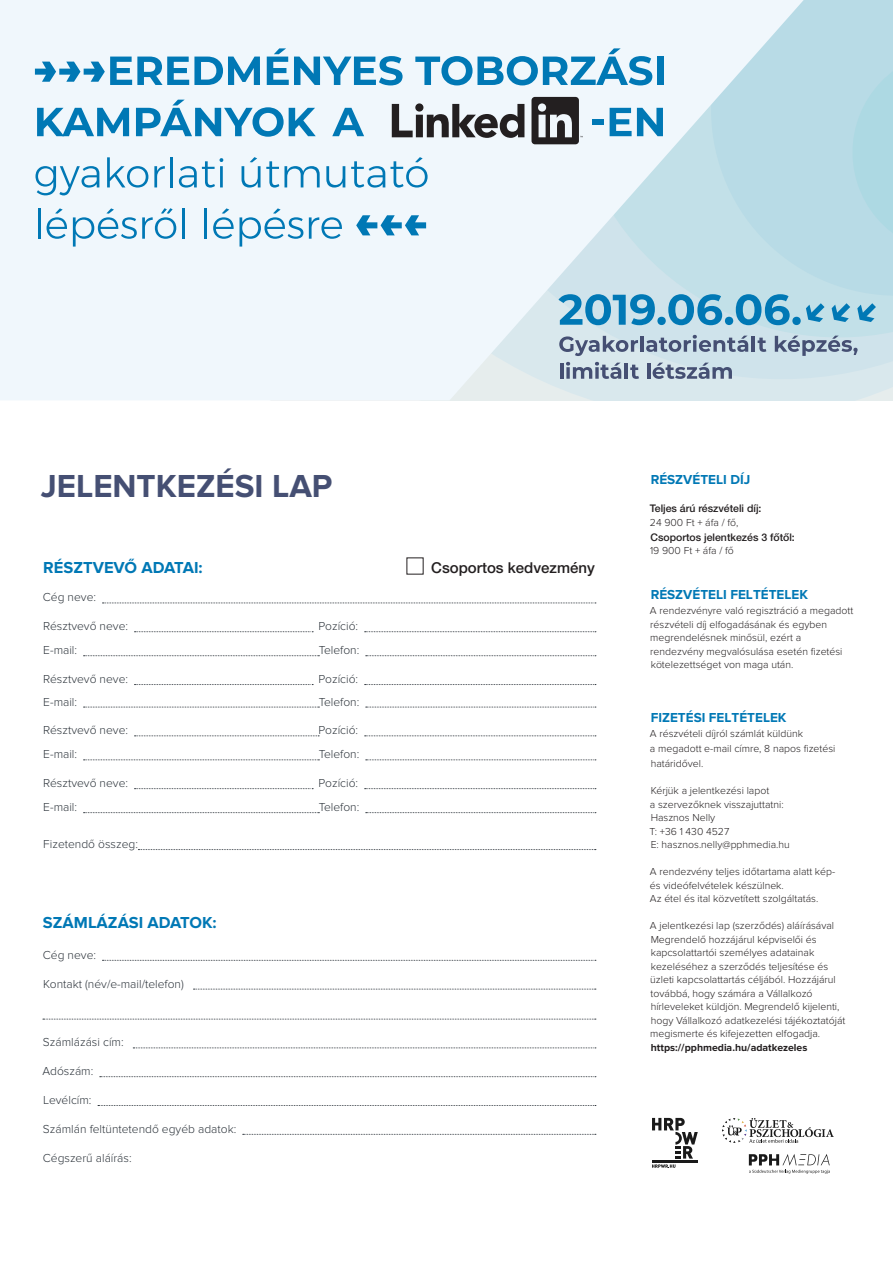
<style>
.page{position:relative;width:893px;height:1263px;background:#fff}
.page>*{position:absolute;margin:0;border:0;box-sizing:border-box;transform-origin:0 0}
.t1{font:700 33px "Proxima Nova";color:#454f73}
.t2{font:700 16.5px "Proxima Nova";color:#0078b5}
.t3{font:500 15px "Helvetica Neue LT Pro";color:#231f20}
.t4{font:700 13.5px "Proxima Nova";color:#0078b5}
.t5{font:300 12px "Proxima Nova";color:#2e353c}
.t6{font:300 10.5px/13.5px "Proxima Nova";color:#231f20}
.t7{font:500 10.5px "Helvetica Neue LT Pro";color:#231f20}
.t8{font:700 10.5px "Proxima Nova";color:#231f20}
</style>
<div class="page">
<svg style="left:804px;top:318px;width:89px;height:52px;fill:#cfe3eb"></svg>
<svg style="left:804px;top:0;width:89px;height:318px;fill:#b8dbe6"></svg>
<svg style="left:840px;top:39px;width:53px;height:227px"></svg>
<svg style="left:0;top:0;width:804px;height:400px;fill:#f0f7fc"></svg>
<svg style="left:102px;top:603px;width:494px;height:1px"></svg>
<svg style="left:134px;top:631px;width:179px;height:1px"></svg>
<svg style="left:365px;top:631px;width:231px;height:1px"></svg>
<svg style="left:84px;top:655px;width:235px;height:1px"></svg>
<svg style="left:366px;top:655px;width:230px;height:1px"></svg>
<svg style="left:134px;top:684px;width:179px;height:1px"></svg>
<svg style="left:365px;top:684px;width:231px;height:1px"></svg>
<svg style="left:84px;top:707px;width:235px;height:1px"></svg>
<svg style="left:366px;top:707px;width:230px;height:1px"></svg>
<svg style="left:134px;top:735px;width:185px;height:1px"></svg>
<svg style="left:365px;top:735px;width:231px;height:1px"></svg>
<svg style="left:84px;top:759px;width:235px;height:1px"></svg>
<svg style="left:366px;top:759px;width:230px;height:1px"></svg>
<svg style="left:134px;top:788px;width:179px;height:1px"></svg>
<svg style="left:365px;top:788px;width:231px;height:1px"></svg>
<svg style="left:84px;top:812px;width:235px;height:1px"></svg>
<svg style="left:366px;top:812px;width:230px;height:1px"></svg>
<svg style="left:138px;top:849px;width:458px;height:1px"></svg>
<svg style="left:102px;top:960px;width:494px;height:1px"></svg>
<svg style="left:193px;top:989px;width:403px;height:1px"></svg>
<svg style="left:43px;top:1019px;width:553px;height:1px"></svg>
<svg style="left:133px;top:1047px;width:463px;height:1px"></svg>
<svg style="left:100px;top:1076px;width:496px;height:1px"></svg>
<svg style="left:98px;top:1105px;width:498px;height:1px"></svg>
<svg style="left:243px;top:1134px;width:353px;height:1px"></svg>
<svg style="left:722px;top:1118px;width:112px;height:25px"></svg>
<svg style="left:749px;top:1154px;width:81px;height:20px"></svg>
<svg style="left:652px;top:1118px;width:46px;height:40px"></svg>
<hr style="left:652px;top:1160px;width:46px;height:3px;background:#1a1a1a">
<svg style="left:652px;top:1164px;width:23px;height:4px"></svg>
<svg style="left:35px;top:57px;width:225px;height:28px"></svg>
<svg style="left:267px;top:48px;width:136px;height:37px"></svg>
<svg style="left:415px;top:48px;width:237px;height:37px"></svg>
<div style="left:657px;top:57px;width:6px;height:28px;background:#0078b5"></div>
<svg style="left:37px;top:108px;width:92px;height:28px"></svg>
<svg style="left:136px;top:100px;width:180px;height:37px"></svg>
<svg style="left:332px;top:108px;width:32px;height:28px"></svg>
<div style="left:592px;top:119px;width:12px;height:5px;background:#0078b5"></div>
<svg style="left:610px;top:108px;width:53px;height:28px"></svg>
<svg style="left:35px;top:166px;width:64px;height:29px"></svg>
<svg style="left:107px;top:157px;width:41px;height:31px"></svg>
<svg style="left:154px;top:166px;width:11px;height:21px"></svg>
<hr style="left:170px;top:157px;width:2px;height:30px;background:#0078b5">
<svg style="left:179px;top:158px;width:44px;height:30px"></svg>
<svg style="left:242px;top:157px;width:78px;height:31px"></svg>
<svg style="left:326px;top:166px;width:19px;height:22px"></svg>
<svg style="left:351px;top:157px;width:77px;height:31px"></svg>
<hr style="left:38px;top:209px;width:3px;height:30px;background:#0078b5">
<svg style="left:47px;top:208px;width:20px;height:31px"></svg>
<svg style="left:73px;top:208px;width:103px;height:39px"></svg>
<hr style="left:182px;top:209px;width:3px;height:30px;background:#0078b5">
<hr style="left:205px;top:209px;width:2px;height:30px;background:#0078b5">
<svg style="left:213px;top:208px;width:90px;height:39px"></svg>
<svg style="left:309px;top:217px;width:33px;height:22px"></svg>
<svg style="left:356px;top:215px;width:70px;height:20px"></svg>
<svg style="left:392px;top:103px;width:132px;height:35px"></svg>
<svg style="left:531px;top:97px;width:52px;height:47px"></svg>
<svg style="left:558px;top:294px;width:266px;height:31px"></svg>
<svg style="left:832px;top:303px;width:18px;height:19px"></svg>
<svg style="left:857px;top:303px;width:19px;height:19px"></svg>
<svg style="left:559px;top:336px;width:79px;height:20px"></svg>
<hr style="left:640px;top:336px;width:4px;height:16px;background:#454f73">
<svg style="left:646px;top:335px;width:102px;height:17px"></svg>
<hr style="left:751px;top:336px;width:4px;height:16px;background:#454f73">
<svg style="left:758px;top:338px;width:8px;height:14px"></svg>
<svg style="left:775px;top:336px;width:83px;height:20px"></svg>
<hr style="left:560px;top:363px;width:3px;height:16px;background:#454f73">
<svg style="left:566px;top:362px;width:55px;height:17px"></svg>
<hr style="left:624px;top:363px;width:4px;height:16px;background:#454f73">
<svg style="left:630px;top:365px;width:9px;height:14px"></svg>
<hr style="left:647px;top:363px;width:3px;height:16px;background:#454f73">
<svg style="left:653px;top:363px;width:79px;height:16px"></svg>
<p class="t1" style="left:41px;top:467px;width:293px">JELENTKEZÉSI LAP</p>
<p class="t2" style="left:43px;top:558px;width:161px">RÉSZTVEVŐ ADATAI:</p>
<p class="t3" style="left:431px;top:558px;width:165px">Csoportos kedvezmény</p>
<p class="t5" style="left:43px;top:590px;width:55px">Cég neve:</p>
<p class="t5" style="left:43px;top:619px;width:86px">Résztvevő neve:</p>
<p class="t5" style="left:319px;top:619px;width:41px">Pozíció:</p>
<p class="t5" style="left:43px;top:643px;width:35px">E-mail:</p>
<p class="t5" style="left:319px;top:643px;width:42px">Telefon:</p>
<p class="t5" style="left:43px;top:672px;width:86px">Résztvevő neve:</p>
<p class="t5" style="left:319px;top:672px;width:41px">Pozíció:</p>
<p class="t5" style="left:43px;top:695px;width:35px">E-mail:</p>
<p class="t5" style="left:319px;top:695px;width:42px">Telefon:</p>
<p class="t5" style="left:43px;top:723px;width:86px">Résztvevő neve:</p>
<p class="t5" style="left:319px;top:723px;width:41px">Pozíció:</p>
<p class="t5" style="left:43px;top:747px;width:35px">E-mail:</p>
<p class="t5" style="left:319px;top:747px;width:42px">Telefon:</p>
<p class="t5" style="left:43px;top:776px;width:86px">Résztvevő neve:</p>
<p class="t5" style="left:319px;top:776px;width:41px">Pozíció:</p>
<p class="t5" style="left:43px;top:800px;width:35px">E-mail:</p>
<p class="t5" style="left:319px;top:800px;width:42px">Telefon:</p>
<p class="t5" style="left:43px;top:837px;width:96px">Fizetendő összeg:</p>
<p class="t2" style="left:43px;top:913px;width:175px">SZÁMLÁZÁSI ADATOK:</p>
<p class="t5" style="left:43px;top:948px;width:55px">Cég neve:</p>
<p class="t5" style="left:43px;top:977px;width:142px">Kontakt (név/e-mail/telefon)</p>
<p class="t5" style="left:43px;top:1035px;width:82px">Számlázási cím:</p>
<p class="t5" style="left:42px;top:1064px;width:52px">Adószám:</p>
<p class="t5" style="left:43px;top:1093px;width:50px">Levélcím:</p>
<p class="t5" style="left:43px;top:1122px;width:195px">Számlán feltüntetendő egyéb adatok:</p>
<p class="t5" style="left:43px;top:1151px;width:90px">Cégszerű aláírás:</p>
<p class="t4" style="left:651px;top:471px;width:101px">RÉSZVÉTELI DÍJ</p>
<p class="t7" style="left:650px;top:502px;width:113px">Teljes árú részvételi díj:</p>
<p class="t6" style="left:650px;top:516px;width:90px">24 900 Ft + áfa / fő,</p>
<p class="t7" style="left:650px;top:531px;width:146px">Csoportos jelentkezés 3 főtől:</p>
<p class="t6" style="left:650px;top:544px;width:85px">19 900 Ft + áfa / fő</p>
<p class="t4" style="left:651px;top:587px;width:159px">RÉSZVÉTELI FELTÉTELEK</p>
<p class="t6" style="left:650px;top:604px;width:205px">A rendezvényre való regisztráció a megadott részvételi díj elfogadásának és egyben megrendelésnek minősül, ezért a rendezvény megvalósulása esetén fizetési kötelezettséget von maga után.</p>
<p class="t4" style="left:651px;top:710px;width:137px">FIZETÉSI FELTÉTELEK</p>
<p class="t6" style="left:650px;top:727px;width:155px">A részvételi díjról számlát küldünk</p>
<p class="t6" style="left:650px;top:741px;width:187px;line-height:15px">a megadott e-mail címre, 8 napos fizetési határidővel.</p>
<p class="t6" style="left:651px;top:784px;width:120px">Kérjük a jelentkezési lapot</p>
<p class="t6" style="left:650px;top:798px;width:135px">a szervezőknek visszajuttatni:</p>
<p class="t6" style="left:651px;top:811px;width:66px">Hasznos Nelly</p>
<p class="t6" style="left:649px;top:825px;width:81px">T: +36 1 430 4527</p>
<p class="t6" style="left:651px;top:838px;width:141px">E: hasznos.nelly@pphmedia.hu</p>
<p class="t6" style="left:650px;top:865px;width:187px">A rendezvény teljes időtartama alatt kép&shy;és videófelvételek készülnek.</p>
<p class="t6" style="left:650px;top:892px;width:170px">Az étel és ital közvetített szolgáltatás.</p>
<p class="t6" style="left:650px;top:919px;width:197px">A jelentkezési lap (szerződés) aláírásával Megrendelő hozzájárul képviselői és kapcsolattartói személyes adatainak kezeléséhez a szerződés teljesítése és üzleti kapcsolattartás céljából. Hozzájárul továbbá, hogy számára a Vállalkozó hírleveleket küldjön. Megrendelő kijelenti, hogy Vállalkozó adatkezelési tájékoztatóját megismerte és kifejezetten elfogadja.</p>
<p class="t8" style="left:651px;top:1041px;width:158px">https://pphmedia.hu/adatkezeles</p>
</div>
